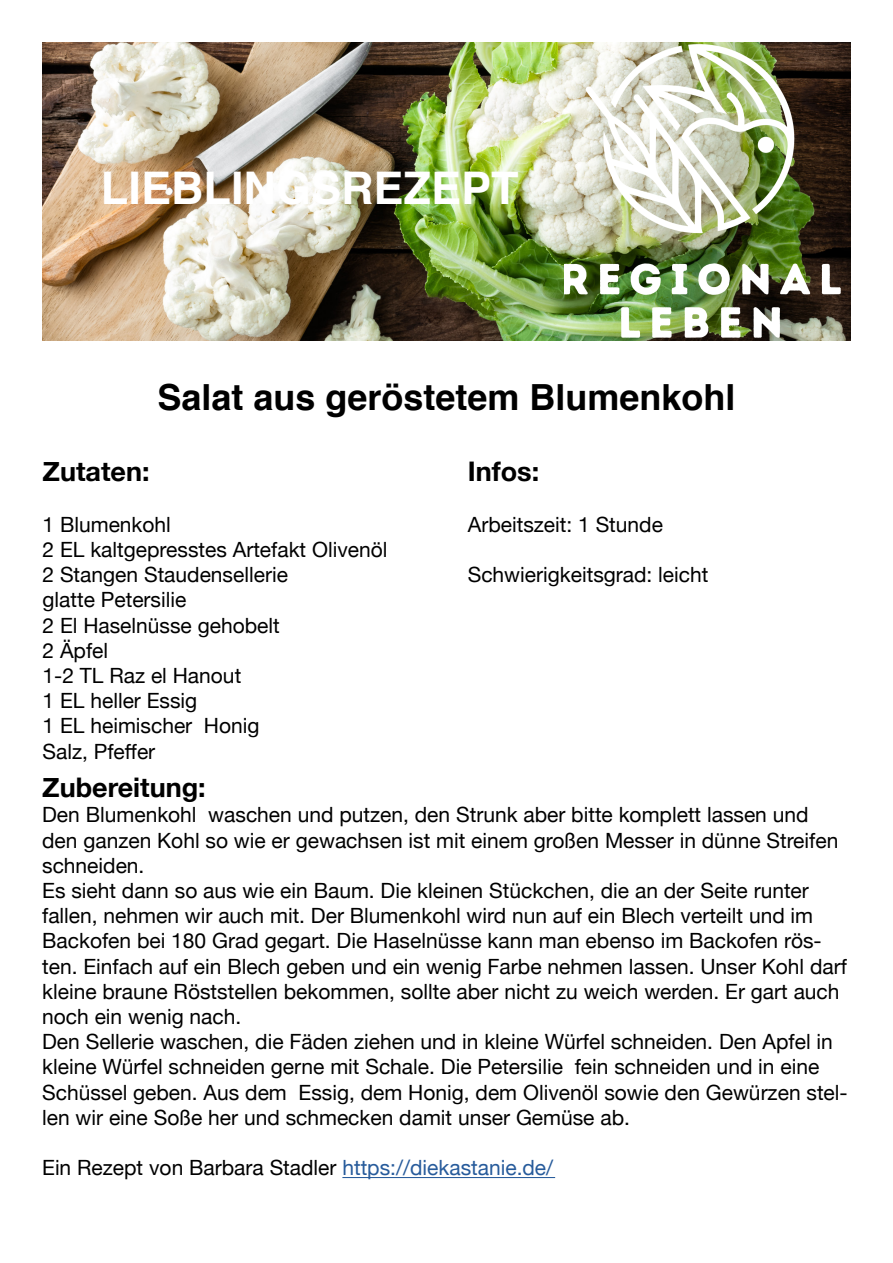
<style>
.page{position:relative;width:893px;height:1263px;background:#fff}
.page>*{position:absolute;margin:0;border:0;box-sizing:border-box;transform-origin:0 0}
.t1{font:700 45px "Helvetica";color:#fff}
.t2{font:700 36px "Helvetica";color:#000}
.t3{font:700 27px "Helvetica Neue";color:#000}
.t4{font:21px/25.2px "Helvetica Neue";color:#000}
.s1{color:#275b9b}
</style>
<div class="page">
<hr style="left:342px;top:1177px;width:213px;height:1px;background:#275b9b">
<img style="left:43px;top:43px;width:807px;height:297px">
<img style="left:564px;top:45px;width:277px;height:292px">
<h1 class="t1" style="left:101px;top:152px;width:419px">LIEBLINGSREZEPT</h1>
<h2 class="t2" style="left:157px;top:368px;width:580px">Salat aus geröstetem Blumenkohl</h2>
<p class="t3" style="left:43px;top:450px;width:109px">Zutaten:</p>
<p class="t4" style="left:43px;top:513px;width:347px">1 Blumenkohl<br>2 EL kaltgepresstes Artefakt Olivenöl<br>2 Stangen Staudensellerie<br>glatte Petersilie<br>2 El Haselnüsse gehobelt<br>2 Äpfel<br>1-2 TL Raz el Hanout<br>1 EL heller Essig<br>1 EL heimischer Honig<br>Salz, Pfeffer</p>
<p class="t3" style="left:468px;top:450px;width:73px">Infos:</p>
<p class="t4" style="left:468px;top:513px;width:197px">Arbeitszeit: 1 Stunde</p>
<p class="t4" style="left:468px;top:563px;width:242px">Schwierigkeitsgrad: leicht</p>
<p class="t3" style="left:42px;top:766px;width:165px">Zubereitung:</p>
<p class="t4" style="left:42px;top:803px;width:807px">Den Blumenkohl waschen und putzen, den Strunk aber bitte komplett lassen und den ganzen Kohl so wie er gewachsen ist mit einem großen Messer in dünne Streifen schneiden.<br>Es sieht dann so aus wie ein Baum. Die kleinen Stückchen, die an der Seite runter fallen, nehmen wir auch mit. Der Blumenkohl wird nun auf ein Blech verteilt und im Backofen bei 180 Grad gegart. Die Haselnüsse kann man ebenso im Backofen rös&shy;ten. Einfach auf ein Blech geben und ein wenig Farbe nehmen lassen. Unser Kohl darf kleine braune Röststellen bekommen, sollte aber nicht zu weich werden. Er gart auch noch ein wenig nach.<br>Den Sellerie waschen, die Fäden ziehen und in kleine Würfel schneiden. Den Apfel in kleine Würfel schneiden gerne mit Schale. Die Petersilie fein schneiden und in eine Schüssel geben. Aus dem Essig, dem Honig, dem Olivenöl sowie den Gewürzen stel&shy;len wir eine Soße her und schmecken damit unser Gemüse ab.</p>
<p class="t4" style="left:42px;top:1156px;width:513px">Ein Rezept von Barbara Stadler <span class="s1">https://diekastanie.de/</span></p>
</div>
